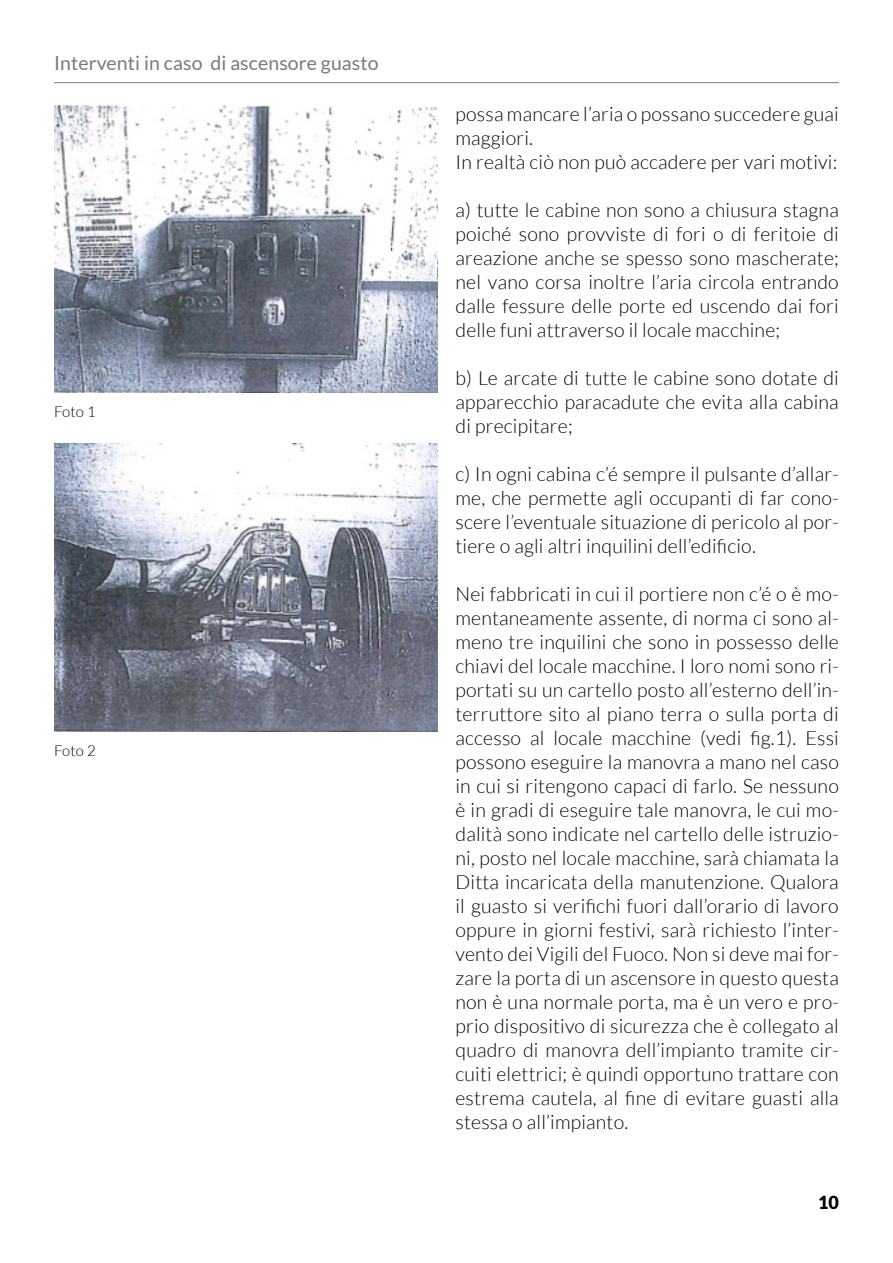
<style>
.page{position:relative;width:893px;height:1263px;background:#fff}
.page>*{position:absolute;margin:0;border:0;box-sizing:border-box;transform-origin:0 0}
.Paragrafo_light{font:300 19.5px/24px "Lato";letter-spacing:.01em;color:#000;text-align:justify}
.t1{font:19.5px "Lato";letter-spacing:.005em;color:#7a7a7a}
.t2{font:900 18px "Lato";color:#000}
.Paragrafo_light-2{font:300 15px "Lato";letter-spacing:.01em;color:#000}
</style>
<div class="page">
<hr style="left:54px;top:82px;width:785px;height:1px;background:#7a7a7a">
<img style="left:54px;top:105px;width:383px;height:288px">
<img style="left:54px;top:444px;width:383px;height:288px">
<p class="t1" style="left:54px;top:52px;width:326px">Interventi in caso di ascensore guasto</p>
<p class="Paragrafo_light-2" style="left:54px;top:404px;width:43px">Foto 1</p>
<p class="Paragrafo_light-2" style="left:54px;top:742px;width:43px">Foto 2</p>
<p class="Paragrafo_light" style="left:455px;top:102px;width:385px">possa mancare l’aria o possano succedere guai maggiori.</p>
<p class="Paragrafo_light" style="left:455px;top:150px;width:383px">In realtà ciò non può accadere per vari motivi:</p>
<p class="Paragrafo_light" style="left:455px;top:198px;width:385px">a) tutte le cabine non sono a chiusura stagna poiché sono provviste di fori o di feritoie di areazione anche se spesso sono mascherate; nel vano corsa inoltre l’aria circola entrando dalle fessure delle porte ed uscendo dai fori delle funi attraverso il locale macchine;</p>
<p class="Paragrafo_light" style="left:455px;top:366px;width:385px">b) Le arcate di tutte le cabine sono dotate di apparecchio paracadute che evita alla cabina di precipitare;</p>
<p class="Paragrafo_light" style="left:455px;top:462px;width:385px">c) In ogni cabina c’é sempre il pulsante d’allar&shy;me, che permette agli occupanti di far cono&shy;scere l’eventuale situazione di pericolo al por&shy;tiere o agli altri inquilini dell’edificio.</p>
<p class="Paragrafo_light" style="left:455px;top:582px;width:385px">Nei fabbricati in cui il portiere non c’é o è mo&shy;mentaneamente assente, di norma ci sono al&shy;meno tre inquilini che sono in possesso delle chiavi del locale macchine. I loro nomi sono ri&shy;portati su un cartello posto all’esterno dell’in&shy;terruttore sito al piano terra o sulla porta di accesso al locale macchine (vedi fig.1). Essi possono eseguire la manovra a mano nel caso in cui si ritengono capaci di farlo. Se nessuno è in gradi di eseguire tale manovra, le cui mo&shy;dalità sono indicate nel cartello delle istruzio&shy;ni, posto nel locale macchine, sarà chiamata la Ditta incaricata della manutenzione. Qualora il guasto si verifichi fuori dall’orario di lavoro oppure in giorni festivi, sarà richiesto l’inter&shy;vento dei Vigili del Fuoco. Non si deve mai for&shy;zare la porta di un ascensore in questo questa non è una normale porta, ma è un vero e pro&shy;prio dispositivo di sicurezza che è collegato al quadro di manovra dell’impianto tramite cir&shy;cuiti elettrici; è quindi opportuno trattare con estrema cautela, al fine di evitare guasti alla stessa o all’impianto.</p>
<p class="t2" style="left:818px;top:1192px;width:22px">10</p>
</div>
